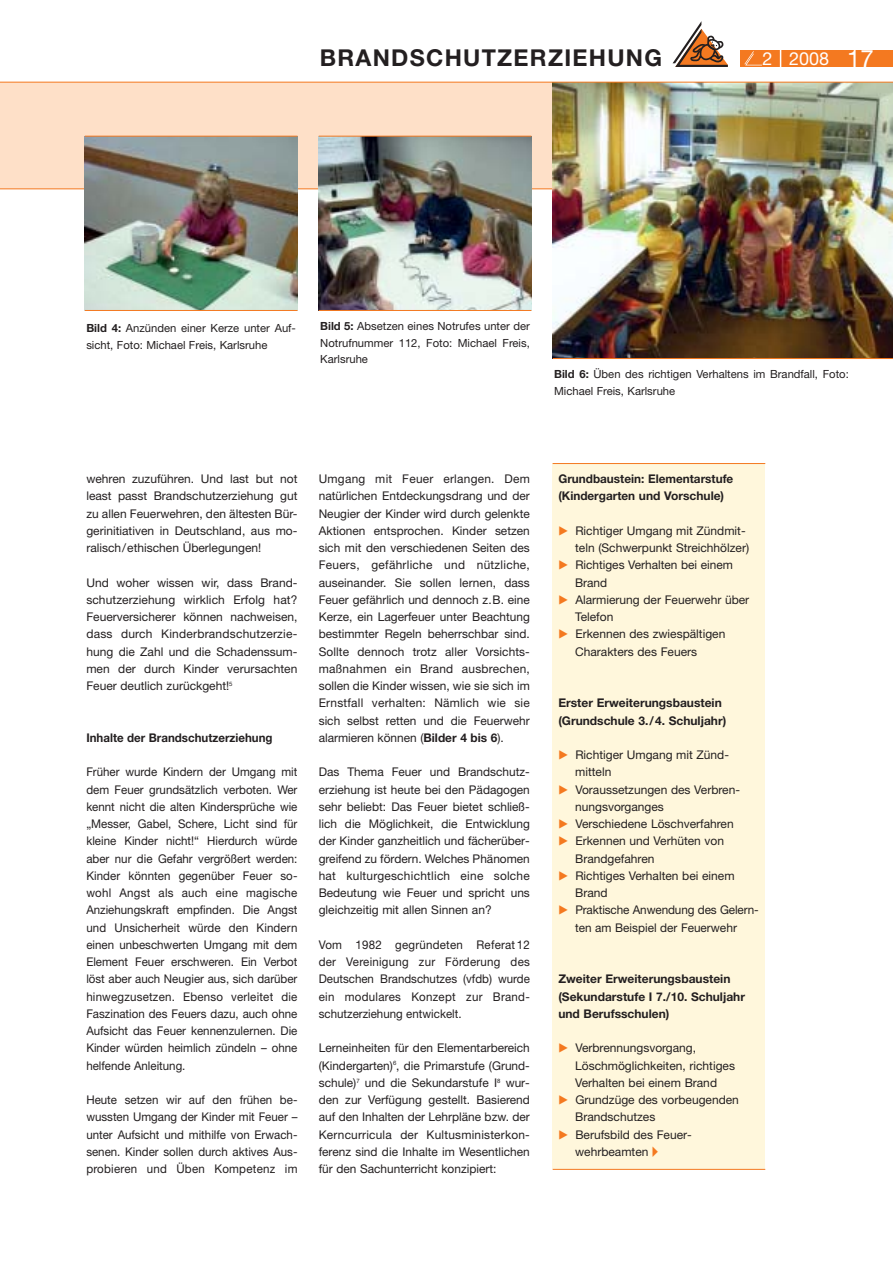
<style>
.page{position:relative;width:893px;height:1263px;background:#fff}
.page>*{position:absolute;margin:0;border:0;box-sizing:border-box;transform-origin:0 0}
.t1{font:700 23.25px "Helvetica Neue";letter-spacing:.055em;color:#231f20}
.t2{font:18px "Helvetica Neue";color:#fff}
.t3{font:12px/17.2px "Helvetica Neue";color:#231f20}
.t4{font:12px/17.2px "Helvetica Neue";color:#231f20;text-align:justify;scale:.96 1}
.t5{font:700 12px/17.2px "Helvetica Neue";color:#231f20}
.t6{font:700 12px "Helvetica Neue";color:#231f20;scale:.96 1}
.t7{font:11.25px/16.5px "Helvetica Neue";color:#231f20}
.s1{font-size:24px}
.s2{font-weight:700}
.s3{font-family:"European Pi Three";color:#f47920}
</style>
<div class="page">
<div style="left:553px;top:464px;width:212px;height:705px;background:#fff7dc"></div>
<div style="left:0;top:82px;width:892px;height:106px;background:#fee0c8"></div>
<hr style="left:0;top:188px;width:892px;height:1px;background:#f47920">
<img style="left:85px;top:137px;width:212px;height:173px">
<img style="left:319px;top:137px;width:212px;height:173px">
<img style="left:553px;top:83px;width:339px;height:275px">
<hr style="left:85px;top:136px;width:212px;height:1px;background:#f47920">
<hr style="left:319px;top:136px;width:212px;height:1px;background:#f47920">
<svg style="left:672px;top:21px;width:56px;height:46px"></svg>
<div style="left:740px;top:50px;width:152px;height:17px;background:#f47920"></div>
<svg style="left:744px;top:51px;width:18px;height:14px"></svg>
<svg style="left:780px;top:50px;width:1px;height:17px"></svg>
<hr style="left:0;top:82px;width:892px;height:1px;background:#f47920">
<hr style="left:553px;top:358px;width:339px;height:1px;background:#f47920">
<hr style="left:85px;top:310px;width:212px;height:1px;background:#f47920">
<hr style="left:319px;top:310px;width:212px;height:1px;background:#f47920">
<hr style="left:553px;top:463px;width:212px;height:1px;background:#f47920">
<hr style="left:553px;top:1169px;width:212px;height:1px;background:#f47920">
<h1 class="t1" style="left:320px;top:50px;width:344px">BRANDSCHUTZERZIEHUNG</h1>
<h2 class="t2" style="left:762px;top:52px;width:113px">2 2008 <span class="s1">17</span></h2>
<p class="t7" style="left:86px;top:321px;width:211px"><span class="s2">Bild 4:</span> Anzünden einer Kerze unter Auf&shy;sicht, Foto: Michael Freis, Karlsruhe</p>
<p class="t7" style="left:320px;top:319px;width:211px;text-align:justify"><span class="s2">Bild 5:</span> Absetzen eines Notrufes unter der Notrufnummer 112, Foto: Michael Freis, Karlsruhe</p>
<p class="t7" style="left:554px;top:367px;width:296px"><span class="s2">Bild 6:</span> Üben des richtigen Verhaltens im Brandfall, Foto:<br>Michael Freis, Karlsruhe</p>
<p class="t3" style="left:86px;top:471px;width:213px;text-align:justify">wehren zuzuführen. Und last but not least passt Brandschutzerziehung gut zu allen Feuerwehren, den ältesten Bür&shy;gerinitiativen in Deutschland, aus mo&shy;ralisch/ethischen Überlegungen!</p>
<p class="t3" style="left:86px;top:575px;width:213px;text-align:justify">Und woher wissen wir, dass Brand&shy;schutzerziehung wirklich Erfolg hat?<br>Feuerversicherer können nachweisen, dass durch Kinderbrandschutzerzie&shy;hung die Zahl und die Schadenssum&shy;men der durch Kinder verursachten Feuer deutlich zurückgeht!<sup>5</sup></p>
<p class="t6" style="left:86px;top:733px;width:196px">Inhalte der Brandschutzerziehung</p>
<p class="t4" style="left:86px;top:765px;width:221px">Früher wurde Kindern der Umgang mit dem Feuer grundsätzlich verboten. Wer kennt nicht die alten Kindersprüche wie „Messer, Gabel, Schere, Licht sind für kleine Kinder nicht!“ Hierdurch würde aber nur die Gefahr vergrößert werden:<br>Kinder könnten gegenüber Feuer so&shy;wohl Angst als auch eine magische Anziehungskraft empfinden. Die Angst und Unsicherheit würde den Kindern einen unbeschwerten Umgang mit dem Element Feuer erschweren. Ein Verbot löst aber auch Neugier aus, sich darüber hinwegzusetzen. Ebenso verleitet die Faszination des Feuers dazu, auch ohne Aufsicht das Feuer kennenzulernen. Die Kinder würden heimlich zündeln – ohne helfende Anleitung.</p>
<p class="t4" style="left:86px;top:1092px;width:221px">Heute setzen wir auf den frühen be&shy;wussten Umgang der Kinder mit Feuer – unter Aufsicht und mithilfe von Erwach&shy;senen. Kinder sollen durch aktives Aus&shy;probieren und Üben Kompetenz im</p>
<p class="t3" style="left:319px;top:471px;width:213px;text-align:justify">Umgang mit Feuer erlangen. Dem natürlichen Entdeckungsdrang und der Neugier der Kinder wird durch gelenkte Aktionen entsprochen. Kinder setzen sich mit den verschiedenen Seiten des Feuers, gefährliche und nützliche, auseinander. Sie sollen lernen, dass Feuer gefährlich und dennoch z.B. eine Kerze, ein Lagerfeuer unter Beachtung bestimmter Regeln beherrschbar sind.<br>Sollte dennoch trotz aller Vorsichts&shy;maßnahmen ein Brand ausbrechen, sollen die Kinder wissen, wie sie sich im Ernstfall verhalten: Nämlich wie sie sich selbst retten und die Feuerwehr alarmieren können (<span class="s2">Bilder 4 bis 6</span>).</p>
<p class="t3" style="left:319px;top:765px;width:213px;text-align:justify">Das Thema Feuer und Brandschutz&shy;erziehung ist heute bei den Pädagogen sehr beliebt: Das Feuer bietet schließ&shy;lich die Möglichkeit, die Entwicklung der Kinder ganzheitlich und fächerüber&shy;greifend zu fördern. Welches Phänomen hat kulturgeschichtlich eine solche Bedeutung wie Feuer und spricht uns gleichzeitig mit allen Sinnen an?</p>
<p class="t4" style="left:319px;top:937px;width:221px">Vom 1982 gegründeten Referat12 der Vereinigung zur Förderung des Deutschen Brandschutzes (vfdb) wurde ein modulares Konzept zur Brand&shy;schutzerziehung entwickelt.</p>
<p class="t3" style="left:319px;top:1041px;width:213px;text-align:justify">Lerneinheiten für den Elementarbereich (Kindergarten)<sup>6</sup>, die Primarstufe (Grund&shy;schule)<sup>7</sup> und die Sekundarstufe I<sup>8</sup> wur&shy;den zur Verfügung gestellt. Basierend auf den Inhalten der Lehrpläne bzw. der Kerncurricula der Kultusministerkon&shy;ferenz sind die Inhalte im Wesentlichen für den Sachunterricht konzipiert:</p>
<p class="t5" style="left:558px;top:471px;width:176px">Grundbaustein: Elementarstufe (Kindergarten und Vorschule)</p>
<p class="t3" style="left:558px;top:523px;width:192px;text-align:right"><span class="s3">-</span> Richtiger Umgang mit Zündmit&shy;teln (Schwerpunkt Streichhölzer)</p>
<p class="t3" style="left:575px;top:558px;width:159px;text-indent:-17px"><span class="s3">-</span> Richtiges Verhalten bei einem<br>Brand</p>
<p class="t3" style="left:575px;top:592px;width:176px;text-indent:-17px"><span class="s3">-</span> Alarmierung der Feuerwehr über<br>Telefon</p>
<p class="t3" style="left:575px;top:627px;width:152px;text-indent:-17px"><span class="s3">-</span> Erkennen des zwiespältigen<br>Charakters des Feuers</p>
<p class="t5" style="left:558px;top:696px;width:169px">Erster Erweiterungsbaustein (Grundschule 3./4. Schuljahr)</p>
<p class="t3" style="left:575px;top:747px;width:155px;text-indent:-17px"><span class="s3">-</span> Richtiger Umgang mit Zünd&shy;mitteln</p>
<p class="t3" style="left:575px;top:782px;width:166px;text-indent:-17px"><span class="s3">-</span> Voraussetzungen des Verbren&shy;nungsvorganges</p>
<p class="t3" style="left:558px;top:816px;width:177px"><span class="s3">-</span> Verschiedene Löschverfahren</p>
<p class="t3" style="left:575px;top:834px;width:151px;text-indent:-17px"><span class="s3">-</span> Erkennen und Verhüten von<br>Brandgefahren</p>
<p class="t3" style="left:575px;top:868px;width:161px;text-indent:-17px"><span class="s3">-</span> Richtiges Verhalten bei einem<br>Brand</p>
<p class="t3" style="left:558px;top:903px;width:202px;text-align:center"><span class="s3">-</span> Praktische Anwendung des Gelern&shy;ten am Beispiel der Feuerwehr</p>
<p class="t5" style="left:558px;top:972px;width:188px">Zweiter Erweiterungsbaustein (Sekundarstufe I 7./10. Schuljahr und Berufsschulen)</p>
<p class="t3" style="left:575px;top:1041px;width:161px;text-indent:-17px"><span class="s3">-</span> Verbrennungsvorgang,<br>Löschmöglichkeiten, richtiges<br>Verhalten bei einem Brand</p>
<p class="t3" style="left:575px;top:1092px;width:165px;text-indent:-17px"><span class="s3">-</span> Grundzüge des vorbeugenden<br>Brandschutzes</p>
<p class="t3" style="left:575px;top:1127px;width:118px;text-indent:-17px"><span class="s3">-</span> Berufsbild des Feuer&shy;wehrbeamten</p>
</div>
